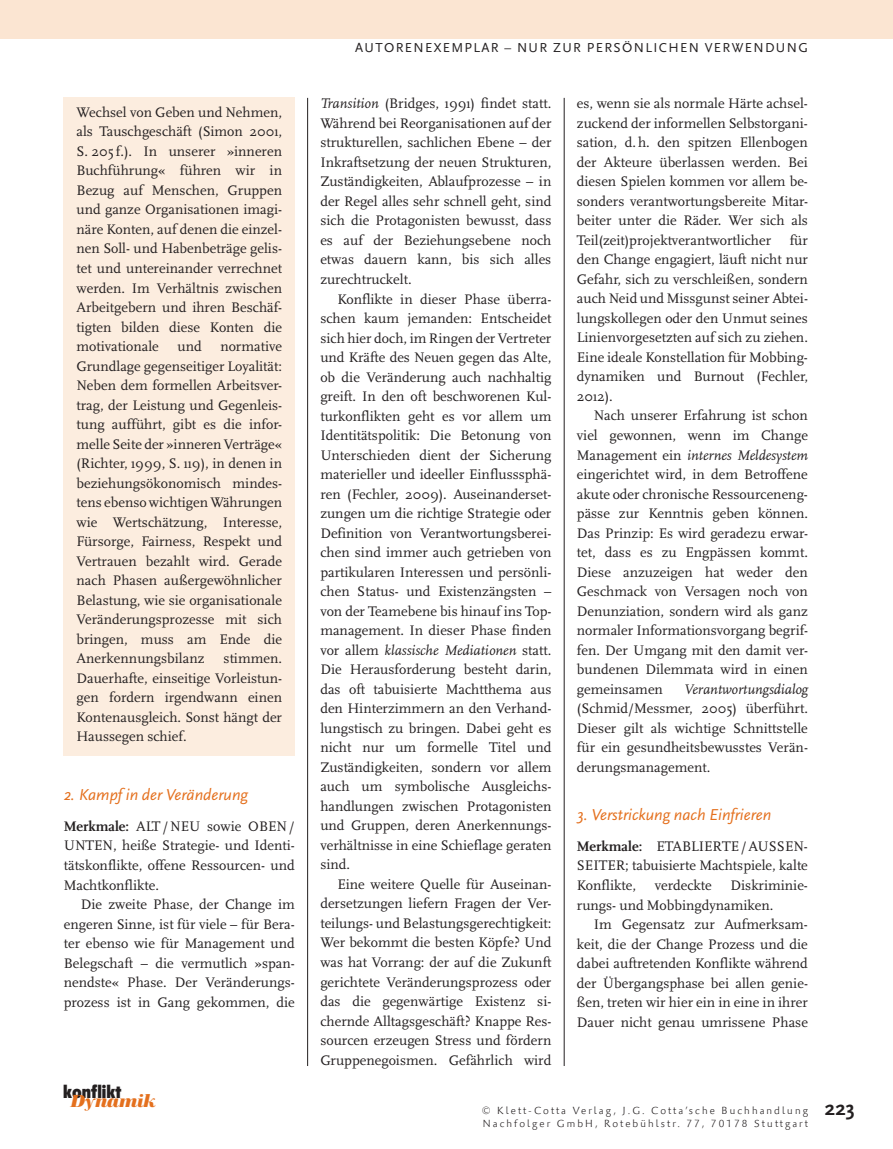
<style>
.page{position:relative;width:893px;height:1149px;background:#fff}
.page>*{position:absolute;margin:0;border:0;box-sizing:border-box;transform-origin:0 0}
.t1{font:700 21px "Scala Sans";color:#231f20}
.t2{font:900 condensed 18.6px "Flyer";color:#231f20}
.t3{font:italic 700 17.1px "Schneider Libretto BQ";color:#e4701e}
.t4{font:italic 16.5px "Scala Sans";color:#e4701e}
.t5{font:14.4px/19.5px "Scala";color:#231f20;text-align:justify}
.t6{font:italic 14.4px "Scala";color:#231f20}
.t7{font:13.5px "Scala Sans";letter-spacing:.1em;color:#231f20}
.t8{font:300 10.5px/12.6px "Palatino Sans Com";letter-spacing:.2em;color:#231f20}
.s1{font-weight:700}
.s2{font-style:italic}
</style>
<div class="page">
<hr style="left:307px;top:98px;width:1px;height:967px;background:#231f20">
<hr style="left:564px;top:98px;width:1px;height:967px;background:#231f20">
<div style="left:0;top:0;width:893px;height:38px;background:#fbe5d2"></div>
<div style="left:64px;top:98px;width:231px;height:657px;background:#fceddf"></div>
<p class="t5" style="left:77px;top:102px;width:207px">Wechsel von Geben und Nehmen, als Tauschgeschäft (Simon 2001, S. 205 f.). In unserer »inneren Buchführung« führen wir in Bezug auf Menschen, Gruppen und ganze Organisationen imagi&shy;näre Konten, auf denen die einzel&shy;nen Soll- und Habenbeträge gelis&shy;tet und untereinander verrechnet werden. Im Verhältnis zwischen Arbeitgebern und ihren Beschäf&shy;tigten bilden diese Konten die motivationale</p>
<p class="t5" style="left:177px;top:336px;width:26px">und</p>
<p class="t5" style="left:77px;top:336px;width:207px;text-indent:144px">normative Grundlage gegenseitiger Loyalität:<br>Neben dem formellen Arbeitsver&shy;trag, der Leistung und Gegenleis&shy;tung aufführt, gibt es die infor&shy;melle Seite der »inneren Verträge« (Richter, 1999, S. 119), in denen in beziehungsökonomisch mindes&shy;tens ebenso wichtigen Währungen wie Wertschätzung, Interesse, Fürsorge, Fairness, Respekt und Vertrauen bezahlt wird. Gerade nach Phasen außergewöhnlicher Belastung, wie sie organisationale Veränderungsprozesse mit sich bringen, muss am Ende die Anerkennungsbilanz</p>
<p class="t5" style="left:77px;top:648px;width:207px;text-indent:147px">stimmen.<br>Dauerhafte, einseitige Vorleistun&shy;gen fordern irgendwann einen Kontenausgleich. Sonst hängt der Haussegen schief.</p>
<p class="t4" style="left:64px;top:784px;width:186px">2. Kampf in der Veränderung</p>
<p class="t5" style="left:64px;top:816px;width:233px"><span class="s1">Merkmale:</span> ALT/NEU sowie OBEN/ UNTEN, heiße Strategie- und Identi&shy;tätskonflikte, offene Ressourcen- und Machtkonflikte.</p>
<p class="t5" style="left:64px;top:894px;width:233px;text-indent:17px">Die zweite Phase, der Change im engeren Sinne, ist für viele – für Bera&shy;ter ebenso wie für Management und Belegschaft – die vermutlich »span&shy;nendste« Phase. Der Veränderungs&shy;prozess ist in Gang gekommen, die</p>
<p class="t2" style="left:63px;top:1080px;width:60px">konflikt</p>
<p class="t3" style="left:70px;top:1091px;width:86px">Dynamik</p>
<p class="t7" style="left:355px;top:40px;width:454px">AUTORENEXEMPLAR – NUR ZUR PERSÖNLICHEN VERWENDUNG</p>
<p class="t5" style="left:320px;top:94px;width:233px"><span class="s2">Transition</span> (Bridges, 1991) findet statt.<br>Während bei Reorganisationen auf der strukturellen, sachlichen Ebene – der Inkraftsetzung der neuen Strukturen, Zuständigkeiten, Ablaufprozesse – in der Regel alles sehr schnell geht, sind sich die Protagonisten bewusst, dass es auf der Beziehungsebene noch etwas dauern kann, bis sich alles zurechtruckelt.</p>
<p class="t5" style="left:320px;top:289px;width:233px;text-indent:17px">Konflikte in dieser Phase überra&shy;schen kaum jemanden: Entscheidet sich hier doch, im Ringen der Vertreter und Kräfte des Neuen gegen das Alte, ob die Veränderung auch nachhaltig greift. In den oft beschworenen Kul&shy;turkonflikten geht es vor allem um Identitätspolitik: Die Betonung von Unterschieden dient der Sicherung materieller und ideeller Einflusssphä&shy;ren (Fechler, 2009). Auseinanderset&shy;zungen um die richtige Strategie oder Definition von Verantwortungsberei&shy;chen sind immer auch getrieben von partikularen Interessen und persönli&shy;chen Status- und Existenzängsten – von der Teamebene bis hinauf ins Top&shy;management. In dieser Phase finden vor allem <span class="s2">klassische Mediationen</span> statt.<br>Die Herausforderung besteht darin, das oft tabuisierte Machtthema aus den Hinterzimmern an den Verhand&shy;lungstisch zu bringen. Dabei geht es nicht nur um formelle Titel und Zuständigkeiten, sondern vor allem auch um symbolische Ausgleichs&shy;handlungen zwischen Protagonisten und Gruppen, deren Anerkennungs&shy;verhältnisse in eine Schieflage geraten sind.</p>
<p class="t5" style="left:320px;top:874px;width:233px;text-indent:17px">Eine weitere Quelle für Auseinan&shy;dersetzungen liefern Fragen der Ver&shy;teilungs- und Belastungsgerechtigkeit:<br>Wer bekommt die besten Köpfe? Und was hat Vorrang: der auf die Zukunft gerichtete Veränderungsprozess oder das die gegenwärtige Existenz si&shy;chernde Alltagsgeschäft? Knappe Res&shy;sourcen erzeugen Stress und fördern Gruppenegoismen. Gefährlich wird</p>
<p class="t5" style="left:577px;top:94px;width:233px">es, wenn sie als normale Härte achsel&shy;zuckend der informellen Selbstorgani&shy;sation, d.h. den spitzen Ellenbogen der Akteure überlassen werden. Bei diesen Spielen kommen vor allem be&shy;sonders verantwortungsbereite Mitar&shy;beiter unter die Räder. Wer sich als Teil(zeit)projektverantwortlicher</p>
<p class="t5" style="left:577px;top:230px;width:233px;text-indent:213px">für den Change engagiert, läuft nicht nur Gefahr, sich zu verschleißen, sondern auch Neid und Missgunst seiner Abtei&shy;lungskollegen oder den Unmut seines Linienvorgesetzten auf sich zu ziehen.<br>Eine ideale Konstellation für Mobbing&shy;dynamiken und Burnout (Fechler, 2012).</p>
<p class="t5" style="left:577px;top:406px;width:233px;text-indent:17px">Nach unserer Erfahrung ist schon viel gewonnen, wenn im Change Management ein <span class="s2">internes Meldesystem </span>eingerichtet wird, in dem Betroffene akute oder chronische Ressourceneng&shy;pässe zur Kenntnis geben können.<br>Das Prinzip: Es wird geradezu erwar&shy;tet, dass es zu Engpässen kommt.<br>Diese anzuzeigen hat weder den Geschmack von Versagen noch von Denunziation, sondern wird als ganz normaler Informationsvorgang begrif&shy;fen. Der Umgang mit den damit ver&shy;bundenen Dilemmata wird in einen gemeinsamen</p>
<p class="t6" style="left:684px;top:680px;width:126px">Verantwortungsdialog</p>
<p class="t5" style="left:577px;top:698px;width:233px">(Schmid/Messmer, 2005) überführt.<br>Dieser gilt als wichtige Schnittstelle für ein gesundheitsbewusstes Verän&shy;derungsmanagement.</p>
<p class="t4" style="left:577px;top:804px;width:196px">3. Verstrickung nach Einfrieren</p>
<p class="t5" style="left:577px;top:836px;width:233px"><span class="s1">Merkmale:</span> ETABLIERTE/AUSSEN-SEITER; tabuisierte Machtspiele, kalte Konflikte,</p>
<p class="t5" style="left:577px;top:875px;width:233px;text-indent:154px">Diskriminie&shy;rungs- und Mobbingdynamiken.</p>
<p class="t5" style="left:577px;top:914px;width:233px;text-indent:17px">Im Gegensatz zur Aufmerksam&shy;keit, die der Change Prozess und die dabei auftretenden Konflikte während der Übergangsphase bei allen genie&shy;ßen, treten wir hier ein in eine in ihrer Dauer nicht genau umrissene Phase</p>
<p class="t5" style="left:655px;top:875px;width:59px">verdeckte</p>
<p class="t8" style="left:482px;top:1104px;width:328px">© Klett-Cotta Verlag, J.G. Cotta’sche Buchhandlung<br>Nachfolger GmbH, Rotebühlstr. 77, 70178 Stuttgart</p>
<h1 class="t1" style="left:825px;top:1095px;width:31px">223</h1>
</div>
